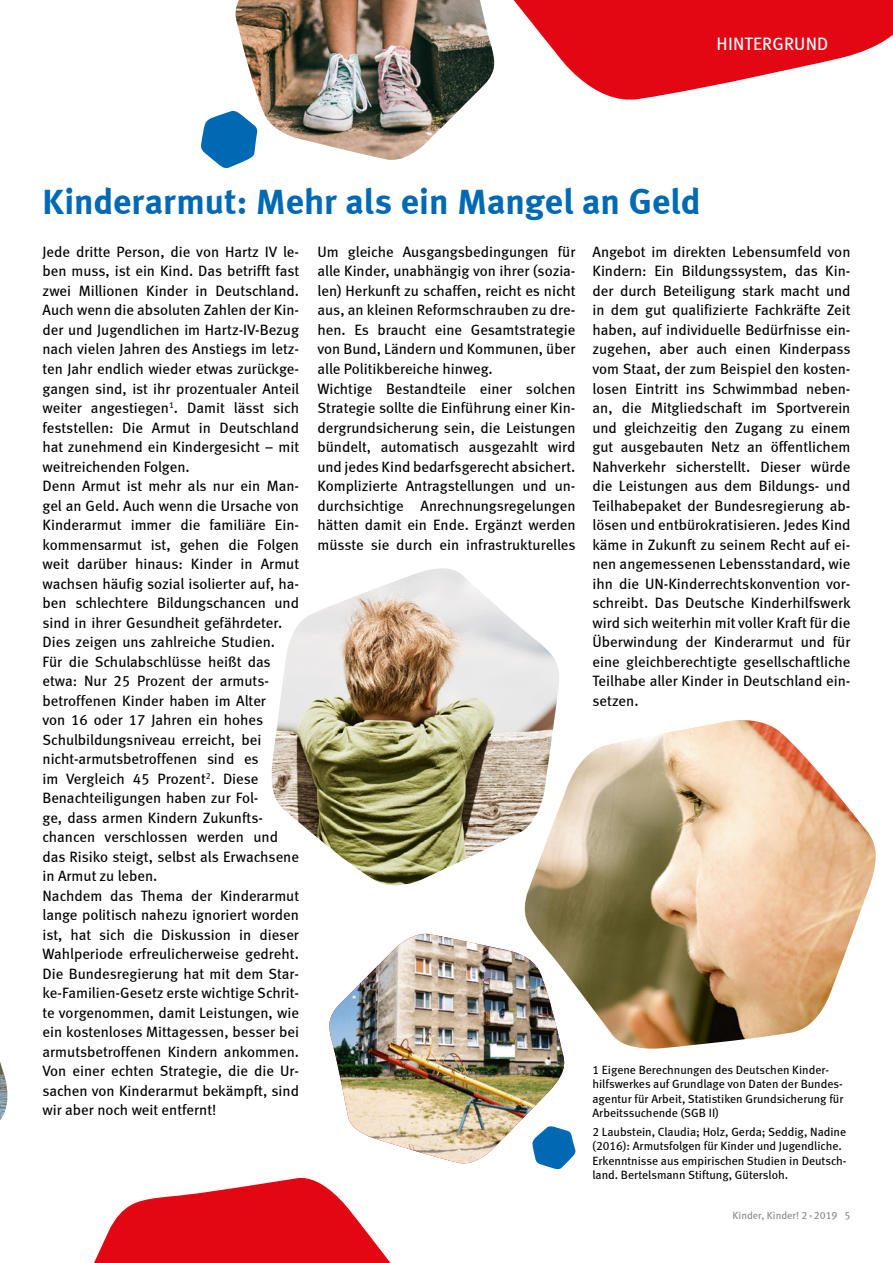
<style>
.page{position:relative;width:893px;height:1263px;background:#fff}
.page>*{position:absolute;margin:0;border:0;box-sizing:border-box;transform-origin:0 0}
.t1{font:36px "Meta Bold LF";color:#0069b4}
.t2{font:18px "Meta Book LF";letter-spacing:.01em;color:#fff}
.t3{font:15px/19.5px "Meta Book LF";color:#000}
.t4{font:12px/14.4px "Meta Book LF";color:#000}
.t5{font:10.5px "Meta Book LF";color:#878787}
</style>
<div class="page">
<svg style="left:513px;top:0;width:380px;height:100px"></svg>
<svg style="left:549px;top:1134px;width:27px;height:36px"></svg>
<svg style="left:94px;top:1178px;width:297px;height:85px"></svg>
<img style="left:271px;top:568px;width:288px;height:318px">
<img style="left:520px;top:720px;width:356px;height:329px">
<img style="left:329px;top:934px;width:242px;height:233px">
<img style="left:235px;top:0;width:260px;height:160px">
<img style="left:0;top:1062px;width:8px;height:58px">
<svg style="left:201px;top:110px;width:57px;height:59px"></svg>
<p class="t2" style="left:717px;top:33px;width:113px">HINTERGRUND</p>
<h1 class="t1" style="left:43px;top:180px;width:659px">Kinderarmut: Mehr als ein Mangel an Geld</h1>
<p class="t3" style="left:317px;top:242px;width:260px">Um gleiche Ausgangsbedingungen für alle Kinder, unabhängig von ihrer (sozia&shy;len) Herkunft zu schaffen, reicht es nicht aus, an kleinen Reformschrauben zu dre&shy;hen. Es braucht eine Gesamtstrategie von Bund, Ländern und Kommunen, über alle Politikbereiche hinweg.<br>Wichtige Bestandteile einer solchen Strategie sollte die Einführung einer Kin&shy;dergrundsicherung sein, die Leistungen bündelt, automatisch ausgezahlt wird und jedes Kind bedarfsgerecht absichert.<br>Komplizierte Antragstellungen und un&shy;durchsichtige Anrechnungsregelungen hätten damit ein Ende. Ergänzt werden müsste sie durch ein infrastrukturelles</p>
<p class="t3" style="left:592px;top:242px;width:260px;text-align:justify">Angebot im direkten Lebensumfeld von Kindern: Ein Bildungssystem, das Kin&shy;der durch Beteiligung stark macht und in dem gut qualifizierte Fachkräfte Zeit haben, auf individuelle Bedürfnisse ein&shy;zugehen, aber auch einen Kinderpass vom Staat, der zum Beispiel den kosten&shy;losen Eintritt ins Schwimmbad neben&shy;an, die Mitgliedschaft im Sportverein und gleichzeitig den Zugang zu einem gut ausgebauten Netz an öffentlichem Nahverkehr sicherstellt. Dieser würde die Leistungen aus dem Bildungs- und Teilhabepaket der Bundesregierung ab&shy;lösen und entbürokratisieren. Jedes Kind käme in Zukunft zu seinem Recht auf ei&shy;nen angemessenen Lebensstandard, wie ihn die UN-Kinderrechtskonvention vor&shy;schreibt. Das Deutsche Kinderhilfswerk wird sich weiterhin mit voller Kraft für die Überwindung der Kinderarmut und für eine gleichberechtigte gesellschaftliche Teilhabe aller Kinder in Deutschland ein&shy;setzen.</p>
<p class="t3" style="left:43px;top:242px;width:258px">Jede dritte Person, die von Hartz IV le&shy;ben muss, ist ein Kind. Das betrifft fast zwei Millionen Kinder in Deutschland.<br>Auch wenn die absoluten Zahlen der Kin&shy;der und Jugendlichen im Hartz-IV-Bezug nach vielen Jahren des Anstiegs im letz&shy;ten Jahr endlich wieder etwas zurückge&shy;gangen sind, ist ihr prozentualer Anteil weiter angestiegen<sup>1</sup>. Damit lässt sich feststellen: Die Armut in Deutschland hat zunehmend ein Kindergesicht – mit weitreichenden Folgen.<br>Denn Armut ist mehr als nur ein Man&shy;gel an Geld. Auch wenn die Ursache von Kinderarmut immer die familiäre Ein&shy;kommensarmut ist, gehen die Folgen weit darüber hinaus: Kinder in Armut wachsen häufig sozial isolierter auf, ha&shy;ben schlechtere Bildungschancen und sind in ihrer Gesundheit gefährdeter.<br>Dies zeigen uns zahlreiche Studien.<br>Für die Schulabschlüsse heißt das etwa: Nur 25 Prozent der armuts&shy;betroffenen Kinder haben im Alter<br>von 16 oder 17 Jahren ein hohes Schulbildungsniveau erreicht, bei nicht-armutsbetroffenen sind es<br>im Vergleich 45 Prozent<sup>2</sup>. Diese Benachteiligungen haben zur Fol-<br>ge, dass armen Kindern Zukunfts&shy;chancen verschlossen werden und das Risiko steigt, selbst als Erwachsene in Armut zu leben.<br>Nachdem das Thema der Kinderarmut lange politisch nahezu ignoriert worden ist, hat sich die Diskussion in dieser Wahlperiode erfreulicherweise gedreht.<br>Die Bundesregierung hat mit dem Star&shy;ke-Familien-Gesetz erste wichtige Schrit&shy;te vorgenommen, damit Leistungen, wie ein kostenloses Mittagessen, besser bei armutsbetroffenen Kindern ankommen.<br>Von einer echten Strategie, die die Ur&shy;sachen von Kinderarmut bekämpft, sind wir aber noch weit entfernt!</p>
<p class="t4" style="left:592px;top:1062px;width:253px">1 Eigene Berechnungen des Deutschen Kinder&shy;hilfswerkes auf Grundlage von Daten der Bundes&shy;agentur für Arbeit, Statistiken Grundsicherung für Arbeitssuchende (SGB II)</p>
<p class="t4" style="left:592px;top:1124px;width:256px">2 Laubstein, Claudia; Holz, Gerda; Seddig, Nadine (2016): Armutsfolgen für Kinder und Jugendliche.<br>Erkenntnisse aus empirischen Studien in Deutsch&shy;land. Bertelsmann Stiftung, Gütersloh.</p>
<p class="t5" style="left:733px;top:1209px;width:119px">Kinder, Kinder! 2 ˚ 2019 5</p>
</div>
